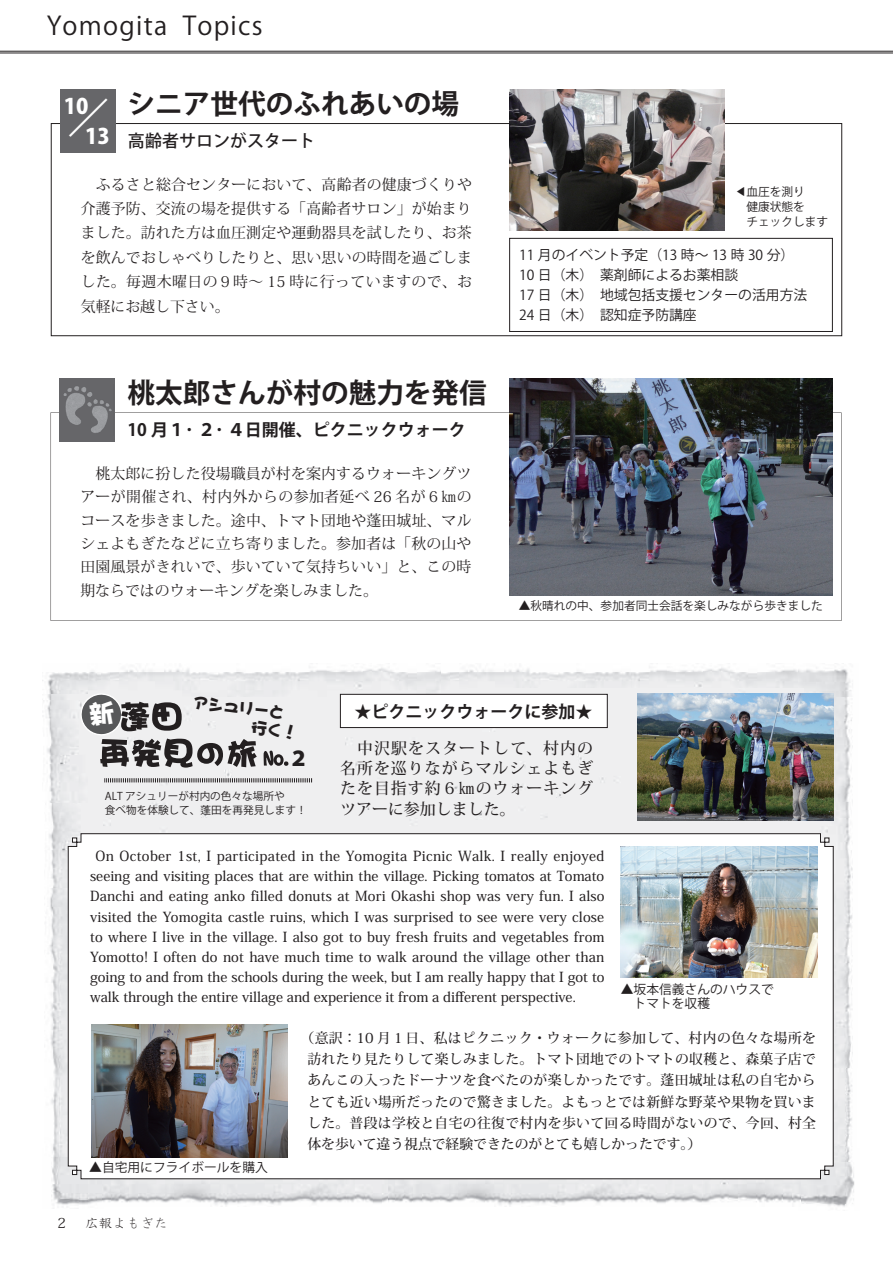
<style>
.page{position:relative;width:893px;height:1263px;background:#fff}
.page>*{position:absolute;margin:0;border:0;box-sizing:border-box;transform-origin:0 0}
.t1{font:800 40.35px "Koz Go Pro";color:#fff}
.t2{font:700 27.6px "Koz Go Pro";color:#231f20}
.t3{font:25.5px "Koz Go Pro";letter-spacing:.05em;color:#231f20}
.t4{font:800 21.3px "Koz Go Pro";color:#fff}
.t5{font:800 20.25px "Koz Go Pro";color:#231f20}
.t6{font:700 16.95px "Koz Go Pr 6 N";color:#231f20}
.t7{font:700 16.95px "Koz Go Pro";color:#231f20}
.t8{font:500 16.95px "Koz Go Pr 6 N";color:#231f20}
.t9{font:16.95px "DF Brush SQ W12 WINP RKSJ H";color:#231f20}
.t10{font:500 15.9px/20.2px "Koz Min Pr 6 N";letter-spacing:.06em;color:#231f20;text-align:justify}
.t11{font:14.85px/23.4px "Koz Min Pr 6 N";letter-spacing:.01em;color:#231f20;text-align:justify}
.t12{font:14.85px "Koz Min Pro";letter-spacing:.01em;color:#231f20}
.t13{font:500 13.8px/20.2px "Koz Min Pro";color:#231f20;text-align:justify}
.t14{font:500 13.8px/21.3px "Koz Min Pr 6 N";color:#231f20;text-align:justify}
.t15{font:13.8px/20.2px "Koz Go Pro";color:#231f20}
.t16{font:13.8px "HG Kyokashotai";color:#231f20}
.t17{font:13.8px "Koz Min Pro";color:#231f20}
.t18{font:12.75px/14.9px "Koz Go Pro";color:#231f20}
.t19{font:11.7px "Koz Go Pr 6 N";color:#231f20}
.t20{font:11.7px/14.9px "Koz Go Pro";color:#231f20}
.t21{font:10.65px/13.8px "Koz Go Pro";color:#231f20}
.s1{font-family:"Koz Min Pr 6 N"}
.s2{font-family:"Adobe Myungjo Std";font-weight:500}
.s3{font-family:"Koz Go Pro"}
.s4{font-family:"Koz Go Pr 6 N"}
.s5{font-family:"Koz Min Pro"}
</style>
<div class="page">
<hr style="left:0;top:51px;width:893px;height:1px;background:#231f20">
<hr style="left:0;top:53px;width:893px;height:1px;background:#231f20">
<img style="left:48px;top:671px;width:53px;height:23px">
<img style="left:101px;top:668px;width:750px;height:29px">
<img style="left:51px;top:1157px;width:52px;height:48px">
<img style="left:800px;top:1162px;width:55px;height:45px">
<img style="left:103px;top:1179px;width:286px;height:26px">
<img style="left:834px;top:1068px;width:18px;height:94px">
<img style="left:389px;top:1179px;width:411px;height:26px">
<img style="left:49px;top:802px;width:54px;height:355px">
<div style="left:468px;top:688px;width:336px;height:145px;background:#efeff0"></div>
<img style="left:804px;top:697px;width:49px;height:371px">
<div style="left:103px;top:697px;width:371px;height:136px;background:#efeff0"></div>
<svg style="left:68px;top:833px;width:766px;height:346px"></svg>
<svg style="left:103px;top:778px;width:209px;height:4px"></svg>
<img style="left:621px;top:846px;width:196px;height:131px">
<div style="left:340px;top:694px;width:267px;height:33px;background:#fff"></div>
<div style="left:340px;top:694px;width:267px;height:34px;border:1px solid #231f20"></div>
<img style="left:91px;top:1025px;width:196px;height:133px">
<img style="left:638px;top:693px;width:195px;height:128px">
<svg style="left:264px;top:751px;width:24px;height:15px"></svg>
<img style="left:43px;top:694px;width:60px;height:108px">
<div style="left:51px;top:123px;width:791px;height:213px;border:1px solid #231f20"></div>
<div style="left:60px;top:89px;width:55px;height:64px;background:#666669"></div>
<img style="left:510px;top:89px;width:214px;height:142px">
<svg style="left:51px;top:412px;width:790px;height:209px"></svg>
<div style="left:60px;top:378px;width:55px;height:64px;background:#666669"></div>
<img style="left:509px;top:378px;width:324px;height:217px">
<svg style="left:516px;top:574px;width:308px;height:40px"></svg>
<img style="left:63px;top:386px;width:49px;height:47px">
<div style="left:509px;top:238px;width:324px;height:94px;border:1px solid #231f20"></div>
<svg style="left:80px;top:693px;width:177px;height:75px"></svg>
<h3 class="t3" style="left:47px;top:9px;width:217px">Yomogita Topics</h3>
<h3 class="t4" style="left:64px;top:93px;width:26px">10</h3>
<h2 class="t2" style="left:128px;top:86px;width:333px">シニア世代のふれあいの場</h2>
<h3 class="t4" style="left:64px;top:122px;width:47px">　13</h3>
<h1 class="t1" style="left:68px;top:92px;width:42px">／</h1>
<p class="t8" style="left:128px;top:131px;width:189px">高齢者サロンがスタート</p>
<p class="t12" style="left:81px;top:174px;width:393px">　ふるさと総合センターにおいて、<span class="s1">高齢者の健康づくりや</span></p>
<p class="t11" style="left:81px;top:197px;width:393px;line-height:24.5px">介護予防、交流の場を提供する「高齢者サロン」が始まりました。訪れた方は血圧測定や運動器具を試したり、お茶を飲んでおしゃべりしたりと、思い思いの時間を過ごしました。毎週木曜日の９時～ 15 時に行っていますので、お気軽にお越し下さい。</p>
<h2 class="t2" style="left:128px;top:375px;width:361px">桃太郎さんが村の魅力を発信</h2>
<p class="t6" style="left:128px;top:420px;width:340px">10 月１･２･４日開催、ピクニックウォーク</p>
<p class="t11" style="left:80px;top:462px;width:393px">　桃太郎に扮した役場職員が村を案内するウォーキングツアーが開催され、村内外からの参加者延べ 26 名が６㎞のコースを歩きました。途中、トマト団地や蓬田城址、マルシェよもぎたなどに立ち寄りました。参加者は「秋の山や田園風景がきれいで、歩いていて気持ちいい」と、この時期ならではのウォーキングを楽しみました。</p>
<p class="t20" style="left:735px;top:185px;width:95px"><span class="s2">◀</span>血圧を測り<br>　健康状態を<br>　チェックします</p>
<p class="t15" style="left:519px;top:245px;width:290px">11 月のイベント予定（13 時～ 13 時 30 分）<br>10 日（木）　薬剤師によるお薬相談<br>17 日（木）　地域包括支援センターの活用方法<br>24 日（木）　認知症予防講座</p>
<p class="t17" style="left:510px;top:236px;width:29px">　　</p>
<p class="t19" style="left:519px;top:599px;width:306px"><span class="s3">▲秋晴れの中、参加者同士</span>会話を楽しみながら歩きました</p>
<p class="t9" style="left:193px;top:693px;width:95px;rotate:7deg">アシュリーと</p>
<h3 class="t5" style="left:288px;top:745px;width:22px">２</h3>
<p class="t21" style="left:105px;top:790px;width:203px">ALT アシュリーが村内の色々な場所や<br>食べ物を体験して、<span class="s4">蓬</span>田を再発見します！</p>
<p class="t7" style="left:354px;top:700px;width:240px">★ピクニックウォークに参加★</p>
<p class="t10" style="left:340px;top:738px;width:255px">　中沢駅をスタートして、村内の名所を巡りながらマルシェよもぎたを目指す約６㎞のウォーキングツアーに参加しました。</p>
<p class="t13" style="left:90px;top:845px;width:516px;text-indent:5px">On October 1st, I participated in the Yomogita Picnic Walk. I really enjoyed seeing and visiting places that are within the village. Picking tomatos at Tomato Danchi and eating anko filled donuts at Mori Okashi shop was very fun. I also visited the Yomogita castle ruins, which I was surprised to see were very close to where I live in the village. I also got to buy fresh fruits and vegetables from Yomotto! I often do not have much time to walk around the village other than going to and from the schools during the week, but I am really happy that I got to walk through the entire village and experience it from a different perspective.</p>
<p class="t14" style="left:307px;top:1027px;width:510px;text-indent:-7px">（意訳：10 月１日、私はピクニック・ウォークに参加して、村内の色々な場所を訪れたり見たりして楽しみました。トマト団地でのトマトの収穫と、森菓子店であんこの入ったドーナツを食べたのが楽しかったです。蓬田城址は私の自宅からとても近い場所だったので驚きました。よもっとでは新鮮な野菜や果物を買いました。普段は学校と自宅の往復で村内を歩いて回る時間がないので、今回、村全体を歩いて違う視点で経験できたのがとても嬉しかったです。）</p>
<p class="t18" style="left:621px;top:982px;width:155px">▲坂本信義さんのハウスで　トマトを収穫</p>
<p class="t18" style="left:89px;top:1160px;width:180px">▲自宅用にフライボールを購入</p>
<p class="t16" style="left:57px;top:1216px;width:112px"><span class="s5">　　</span>広報よもぎた</p>
<p class="t17" style="left:57px;top:1213px;width:10px">2</p>
</div>
